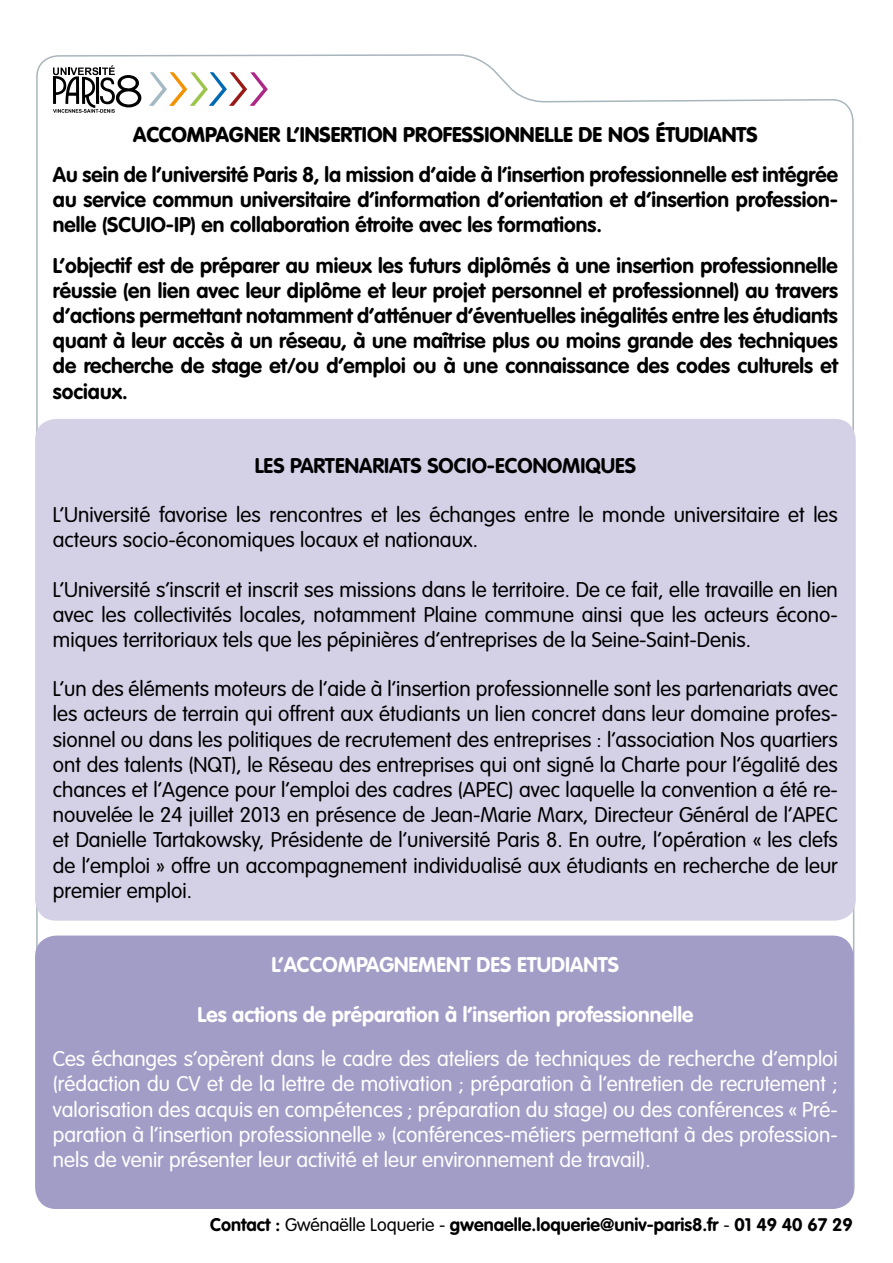
<style>
.page{position:relative;width:893px;height:1263px;background:#fff}
.page>*{position:absolute;margin:0;border:0;box-sizing:border-box;transform-origin:0 0}
.t1{font:300 21px/25.2px "VAG Rounded";color:#000;text-align:justify}
.t2{font:700 21px/25.2px "VAG Rounded";color:#000;text-align:justify}
.t3{font:300 21px/25.2px "VAG Rounded";color:#fff;text-align:justify}
.t4{font:700 21px "VAG Rounded";color:#fff}
.t5{font:900 21px "VAG Rounded";color:#000}
.t6{font:700 18px "VAG Rounded";color:#000}
.s1{font-weight:300}
</style>
<div class="page">
<div style="left:35px;top:935px;width:819px;height:274px;background:#a29dc7;border-radius:21px"></div>
<div style="left:35px;top:419px;width:821px;height:502px;background:#d4d1e7;border-radius:21px"></div>
<svg style="left:149px;top:72px;width:119px;height:34px"></svg>
<svg style="left:53px;top:65px;width:89px;height:48px"></svg>
<p class="t5" style="left:133px;top:122px;width:626px">ACCOMPAGNER L’INSERTION PROFESSIONNELLE DE NOS ÉTUDIANTS</p>
<p class="t2" style="left:53px;top:162px;width:786px">Au sein de l’université Paris 8, la mission d’aide à l’insertion professionnelle est intégrée au service commun universitaire d’information d’orientation et d’insertion profession&shy;nelle (SCUIO-IP) en collaboration étroite avec les formations.</p>
<p class="t2" style="left:53px;top:252px;width:787px">L’objectif est de préparer au mieux les futurs diplômés à une insertion professionnelle réussie (en lien avec leur diplôme et leur projet personnel et professionnel) au travers d’actions permettant notamment d’atténuer d’éventuelles inégalités entre les étudiants quant à leur accès à un réseau, à une maîtrise plus ou moins grande des techniques de recherche de stage et/ou d’emploi ou à une connaissance des codes culturels et sociaux.</p>
<p class="t2" style="left:255px;top:453px;width:383px">LES PARTENARIATS SOCIO-ECONOMIQUES</p>
<p class="t1" style="left:53px;top:502px;width:786px">L’Université favorise les rencontres et les échanges entre le monde universitaire et les acteurs socio-économiques locaux et nationaux.</p>
<p class="t1" style="left:53px;top:577px;width:786px">L’Université s’inscrit et inscrit ses missions dans le territoire. De ce fait, elle travaille en lien avec les collectivités locales, notamment Plaine commune ainsi que les acteurs écono&shy;miques territoriaux tels que les pépinières d’entreprises de la Seine-Saint-Denis.</p>
<p class="t1" style="left:53px;top:676px;width:786px">L’un des éléments moteurs de l’aide à l’insertion professionnelle sont les partenariats avec les acteurs de terrain qui offrent aux étudiants un lien concret dans leur domaine profes&shy;sionnel ou dans les politiques de recrutement des entreprises : l’association Nos quartiers ont des talents (NQT), le Réseau des entreprises qui ont signé la Charte pour l’égalité des chances et l’Agence pour l’emploi des cadres (APEC) avec laquelle la convention a été re&shy;nouvelée le 24 juillet 2013 en présence de Jean-Marie Marx, Directeur Général de l’APEC et Danielle Tartakowsky, Présidente de l’université Paris 8. En outre, l’opération « les clefs de l’emploi » offre un accompagnement individualisé aux étudiants en recherche de leur premier emploi.</p>
<p class="t4" style="left:272px;top:952px;width:349px">L’ACCOMPAGNEMENT DES ETUDIANTS</p>
<p class="t4" style="left:198px;top:1002px;width:497px">Les actions de préparation à l’insertion professionnelle</p>
<p class="t3" style="left:53px;top:1046px;width:786px">Ces échanges s’opèrent dans le cadre des ateliers de techniques de recherche d’emploi (rédaction du CV et de la lettre de motivation ; préparation à l’entretien de recrutement ; valorisation des acquis en compétences ; préparation du stage) ou des conférences « Pré&shy;paration à l’insertion professionnelle » (conférences-métiers permettant à des profession&shy;nels de venir présenter leur activité et leur environnement de travail).</p>
<p class="t6" style="left:210px;top:1214px;width:644px">Contact : <span class="s1">Gwénaëlle Loquerie -</span> gwenaelle.loquerie@univ-paris8.fr <span class="s1">-</span> 01 49 40 67 29</p>
</div>
